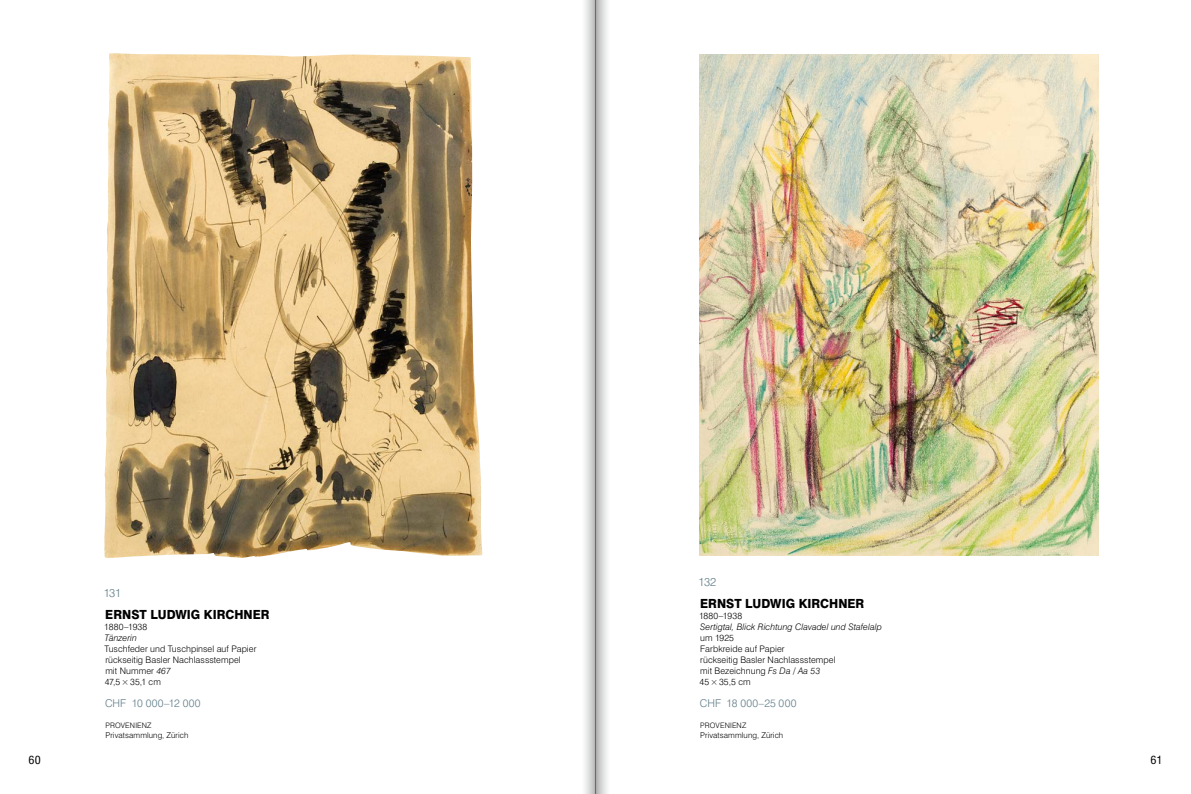
<style>
.page{position:relative;width:1191px;height:794px;background:#fff}
.page>*{position:absolute;margin:0;border:0;box-sizing:border-box;transform-origin:0 0}
.t1{font:800 12.6px "Swiss 721 BT";color:#000;scale:.95 1}
.t2{font:300 11.5px "Swiss 721 BT";letter-spacing:-.045em;color:#5e7b87}
.t3{font:condensed 11px "Swiss 721 BT";color:#000;scale:1.1 1}
.t4{font:300 10.8px "Swiss 721 BT";letter-spacing:.015em;color:#5e7b87}
.t5{font:300 9px/11px "Swiss 721 BT";letter-spacing:.01em;color:#000}
.t6{font:italic 300 9px "Swiss 721 BT";letter-spacing:.01em;color:#000}
.t7{font:300 8px "Swiss 721 BT";letter-spacing:.01em;color:#000}
.t8{font:300 7.5px "Swiss 721 BT";letter-spacing:.015em;color:#000}
.s1{font-style:italic}
</style>
<div class="page">
<img style="left:699px;top:54px;width:399px;height:501px">
<img style="left:104px;top:53px;width:378px;height:505px">
<svg style="left:585px;top:0;width:10px;height:794px;background:#d6d7d7"></svg>
<svg style="left:595px;top:0;width:12px;height:794px;background:#c1c2c2"></svg>
<p class="t2" style="left:104px;top:586px;width:19px">131</p>
<h1 class="t1" style="left:105px;top:606px;width:174px">ERNST LUDWIG KIRCHNER</h1>
<p class="t5" style="left:104px;top:621px;width:45px">1880–1938</p>
<p class="t6" style="left:104px;top:632px;width:34px">Tänzerin</p>
<p class="t5" style="left:104px;top:643px;width:154px">Tuschfeder und Tuschpinsel auf Papier rückseitig Basler Nachlassstempel<br>mit Nummer <span class="s1">467<br></span>47,5×35,1 cm</p>
<p class="t4" style="left:105px;top:696px;width:97px">CHF 10 000–12 000</p>
<p class="t8" style="left:106px;top:720px;width:47px">PROVENIENZ</p>
<p class="t7" style="left:105px;top:730px;width:85px">Privatsammlung, Zürich</p>
<p class="t2" style="left:698px;top:575px;width:19px">132</p>
<h1 class="t1" style="left:700px;top:595px;width:174px">ERNST LUDWIG KIRCHNER</h1>
<p class="t5" style="left:699px;top:610px;width:45px">1880–1938</p>
<p class="t6" style="left:700px;top:621px;width:183px">Sertigtal, Blick Richtung Clavadel und Stafelalp</p>
<p class="t5" style="left:699px;top:632px;width:138px">um 1925<br>Farbkreide auf Papier<br>rückseitig Basler Nachlassstempel mit Bezeichnung <span class="s1">Fs Da / Aa 53<br></span>45×35,5 cm</p>
<p class="t4" style="left:700px;top:696px;width:98px">CHF 18 000–25 000</p>
<p class="t8" style="left:700px;top:720px;width:47px">PROVENIENZ</p>
<p class="t7" style="left:700px;top:730px;width:85px">Privatsammlung, Zürich</p>
<p class="t3" style="left:28px;top:753px;width:13px">60</p>
<p class="t3" style="left:1150px;top:753px;width:13px">61</p>
</div>
